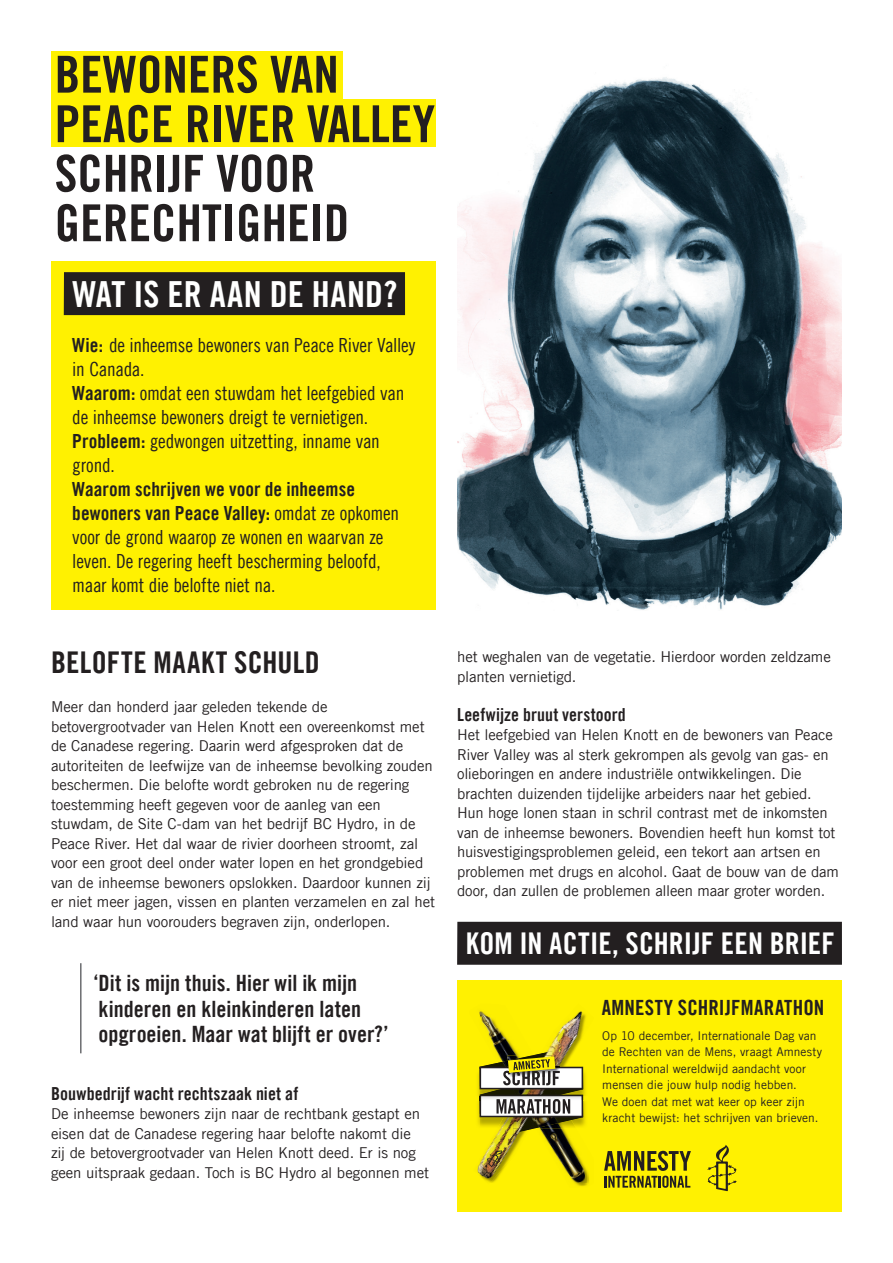
<style>
.page{position:relative;width:893px;height:1263px;background:#fff}
.page>*{position:absolute;margin:0;border:0;box-sizing:border-box;transform-origin:0 0}
.t1{font:51px/49.5px "Amnesty Trade Gothic Bd Cn 20";color:#231f20}
.t2{font:36px "Amnesty Trade Gothic Bd Cn 20";letter-spacing:.005em;color:#fff}
.t3{font:30px "Amnesty Trade Gothic Bd Cn 20";color:#fff}
.t4{font:30px "Amnesty Trade Gothic Bd Cn 20";letter-spacing:.015em;color:#231f20}
.t5{font:22.5px/25.5px "Amnesty Trade Gothic Bd Cn 20";color:#231f20}
.t6{font:21px "Amnesty Trade Gothic Bd Cn 20";letter-spacing:.015em;color:#231f20}
.t7{font:19.5px/24px "Amnesty Trade Gothic Cn 18";letter-spacing:-.01em;color:#231f20}
.t8{font:19.5px/24px "Amnesty Trade Gothic Bd Cn 20";color:#231f20}
.t9{font:18px "Amnesty Trade Gothic Bd Cn 20";letter-spacing:.01em;color:#231f20}
.t10{font:15px/19.5px "Amnesty Trade Gothic";letter-spacing:-.01em;color:#231f20}
.t11{font:12px/16.5px "Amnesty Trade Gothic";letter-spacing:.005em;color:#231f20}
.s1{font-family:"Amnesty Trade Gothic Bd Cn 20"}
.s2{font-family:"Amnesty Trade Gothic Cn 18"}
</style>
<div class="page">
<div style="left:457px;top:980px;width:385px;height:232px;background:#fff101"></div>
<div style="left:457px;top:922px;width:385px;height:43px;background:#231f20"></div>
<div style="left:51px;top:51px;width:291px;height:48px;background:#fff101"></div>
<div style="left:51px;top:99px;width:385px;height:48px;background:#fff101"></div>
<div style="left:51px;top:261px;width:385px;height:349px;background:#fff101"></div>
<div style="left:64px;top:272px;width:341px;height:43px;background:#231f20"></div>
<img style="left:457px;top:77px;width:385px;height:533px">
<hr style="left:80px;top:963px;width:2px;height:90px;background:#6c6d70">
<svg style="left:707px;top:1145px;width:30px;height:46px"></svg>
<svg style="left:604px;top:1151px;width:87px;height:37px"></svg>
<img style="left:480px;top:1012px;width:36px;height:39px">
<img style="left:547px;top:1012px;width:39px;height:39px">
<img style="left:477px;top:1051px;width:112px;height:135px">
<h1 class="t1" style="left:55px;top:49px;width:382px">BEWONERS VAN<br>PEACE RIVER VALLEY<br>SCHRIJF VOOR<br>GERECHTIGHEID</h1>
<h2 class="t2" style="left:72px;top:272px;width:326px">WAT IS ER AAN DE HAND?</h2>
<h3 class="t7" style="left:72px;top:333px;width:345px"><span class="s1">Wie:</span> de inheemse bewoners van Peace River Valley in Canada.<br><span class="s1">Waarom:</span> omdat een stuwdam het leefgebied van de inheemse bewoners dreigt te vernietigen.<br><span class="s1">Probleem:</span> gedwongen uitzetting, inname van grond.</h3>
<h3 class="t8" style="left:72px;top:477px;width:328px">Waarom schrijven we voor de inheemse bewoners van Peace Valley: <span class="s2">omdat ze opkomen</span></h3>
<h3 class="t7" style="left:72px;top:525px;width:313px">voor de grond waarop ze wonen en waarvan ze leven. De regering heeft bescherming beloofd, maar komt die belofte niet na.</h3>
<h3 class="t4" style="left:51px;top:644px;width:270px">BELOFTE MAAKT SCHULD</h3>
<p class="t10" style="left:51px;top:697px;width:386px">Meer dan honderd jaar geleden tekende de betovergrootvader van Helen Knott een overeenkomst met de Canadese regering. Daarin werd afgesproken dat de autoriteiten de leefwijze van de inheemse bevolking zouden beschermen. Die belofte wordt gebroken nu de regering toestemming heeft gegeven voor de aanleg van een stuwdam, de Site C-dam van het bedrijf BC Hydro, in de Peace River. Het dal waar de rivier doorheen stroomt, zal voor een groot deel onder water lopen en het grondgebied van de inheemse bewoners opslokken. Daardoor kunnen zij er niet meer jagen, vissen en planten verzamelen en zal het land waar hun voorouders begraven zijn, onderlopen.</p>
<h3 class="t5" style="left:94px;top:970px;width:296px">‘ Dit is mijn thuis. Hier wil ik mijn kinderen en kleinkinderen laten opgroeien. Maar wat blijft er over?’</h3>
<p class="t9" style="left:51px;top:1082px;width:249px">Bouwbedrijf wacht rechtszaak niet af</p>
<p class="t10" style="left:51px;top:1104px;width:380px">De inheemse bewoners zijn naar de rechtbank gestapt en eisen dat de Canadese regering haar belofte nakomt die<br>zij de betovergrootvader van Helen Knott deed. Er is nog geen uitspraak gedaan. Toch is BC Hydro al begonnen met</p>
<p class="t10" style="left:457px;top:647px;width:375px">het weghalen van de vegetatie. Hierdoor worden zeldzame planten vernietigd.</p>
<p class="t9" style="left:457px;top:703px;width:170px">Leefwijze bruut verstoord</p>
<p class="t10" style="left:457px;top:725px;width:383px">Het leefgebied van Helen Knott en de bewoners van Peace River Valley was al sterk gekrompen als gevolg van gas- en olieboringen en andere industriële ontwikkelingen. Die brachten duizenden tijdelijke arbeiders naar het gebied.<br>Hun hoge lonen staan in schril contrast met de inkomsten van de inheemse bewoners. Bovendien heeft hun komst tot huisvestigingsproblemen geleid, een tekort aan artsen en problemen met drugs en alcohol. Gaat de bouw van de dam door, dan zullen de problemen alleen maar groter worden.</p>
<h3 class="t3" style="left:466px;top:925px;width:370px">KOM IN ACTIE, SCHRIJF EEN BRIEF</h3>
<h3 class="t6" style="left:602px;top:995px;width:224px">AMNESTY SCHRIJFMARATHON</h3>
<p class="t11" style="left:602px;top:1027px;width:221px">Op 10 december, Internationale Dag van de Rechten van de Mens, vraagt Amnesty International wereldwijd aandacht voor mensen die jouw hulp nodig hebben.<br>We doen dat met wat keer op keer zijn kracht bewijst: het schrijven van brieven.</p>
</div>
